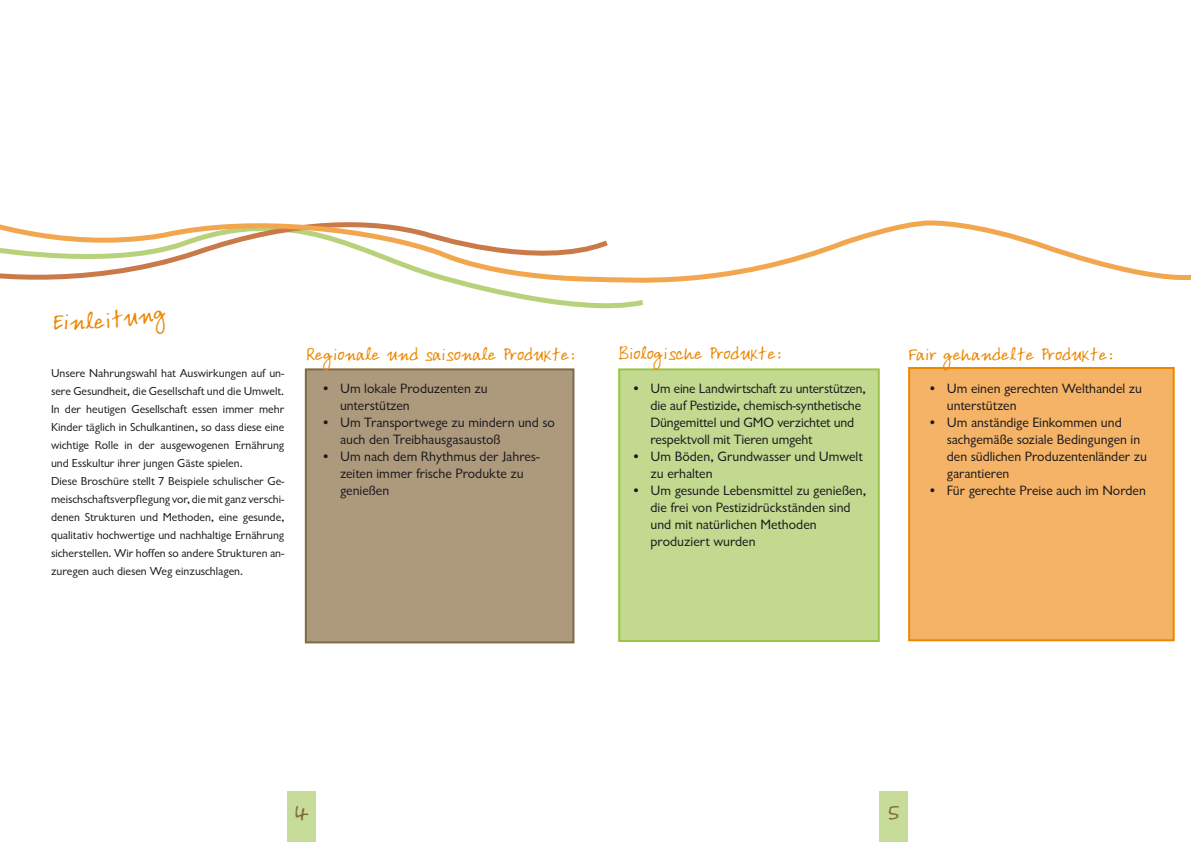
<style>
.page{position:relative;width:1191px;height:842px;background:#fff}
.page>*{position:absolute;margin:0;border:0;box-sizing:border-box;transform-origin:0 0}
.t1{font:24px "Andrew Script";color:#7f6a44}
.t2{font:24px "Andrew Script";color:#ec8700}
.t3{font:18px "Andrew Script";color:#ec8700}
.t4{font:14px/17px "Chantilly";color:#1a171c}
.t5{font:12px/18px "Chantilly";color:#1a171c}
</style>
<div class="page">
<div style="left:287px;top:791px;width:28px;height:51px;background:#c7dc98"></div>
<div style="left:879px;top:791px;width:28px;height:51px;background:#c7dc98"></div>
<div style="left:618px;top:368px;width:261px;height:274px;background:#c2d98f;border:2px solid #9cc349"></div>
<div style="left:305px;top:368px;width:269px;height:275px;background:#ad9a7d;border:2px solid #7f6a44"></div>
<div style="left:908px;top:367px;width:266px;height:274px;background:#f4b366;border:2px solid #ec8700"></div>
<svg style="left:484px;top:291px;width:160px;height:18px"></svg>
<svg style="left:0;top:220px;width:1191px;height:71px"></svg>
<h1 class="t2" style="left:69px;top:307px;width:17px">n</h1>
<p class="t5" style="left:51px;top:365px;width:235px">Unsere Nahrungswahl hat Auswirkungen auf un&shy;sere Gesundheit, die Gesellschaft und die Umwelt.<br>In der heutigen Gesellschaft essen immer mehr Kinder täglich in Schulkantinen, so dass diese eine wichtige Rolle in der ausgewogenen Ernährung und Esskultur ihrer jungen Gäste spielen.<br>Diese Broschüre stellt 7 Beispiele schulischer Ge&shy;meischschaftsverpflegung vor, die mit ganz verschi&shy;denen Strukturen und Methoden, eine gesunde, qualitativ hochwertige und nachhaltige Ernährung sicherstellen. Wir hoffen so andere Strukturen an&shy;zuregen auch diesen Weg einzuschlagen.</p>
<p class="t3" style="left:305px;top:343px;width:270px">Regionale und saisonale Produkte:</p>
<p class="t3" style="left:617px;top:342px;width:165px">Biologische Produkte:</p>
<p class="t3" style="left:907px;top:343px;width:206px">Fair gehandelte Produkte:</p>
<p class="t4" style="left:340px;top:380px;width:149px;text-indent:-19px">• Um lokale Produzenten zu unterstützen</p>
<p class="t4" style="left:340px;top:414px;width:216px;text-indent:-19px">• Um Transportwege zu mindern und so auch den Treibhausgasaustoß</p>
<p class="t4" style="left:340px;top:448px;width:201px;text-indent:-19px">• Um nach dem Rhythmus der Jahres&shy;zeiten immer frische Produkte zu genießen</p>
<p class="t4" style="left:650px;top:380px;width:217px;text-indent:-19px">• Um eine Landwirtschaft zu unterstützen, die auf Pestizide, chemisch-synthetische Düngemittel und GMO verzichtet und respektvoll mit Tieren umgeht</p>
<p class="t4" style="left:650px;top:448px;width:214px;text-indent:-19px">• Um Böden, Grundwasser und Umwelt zu erhalten</p>
<p class="t4" style="left:650px;top:482px;width:217px;text-indent:-19px">• Um gesunde Lebensmittel zu genießen, die frei von Pestizidrückständen sind und mit natürlichen Methoden produziert wurden</p>
<p class="t4" style="left:946px;top:380px;width:197px;text-indent:-19px">• Um einen gerechten Welthandel zu unterstützen</p>
<p class="t4" style="left:946px;top:414px;width:202px;text-indent:-19px">• Um anständige Einkommen und sachgemäße soziale Bedingungen in den südlichen Produzentenländer zu garantieren</p>
<p class="t4" style="left:927px;top:482px;width:220px">• Für gerechte Preise auch im Norden</p>
<h1 class="t1" style="left:294px;top:798px;width:16px">4</h1>
<h1 class="t1" style="left:887px;top:798px;width:14px">5</h1>
</div>
